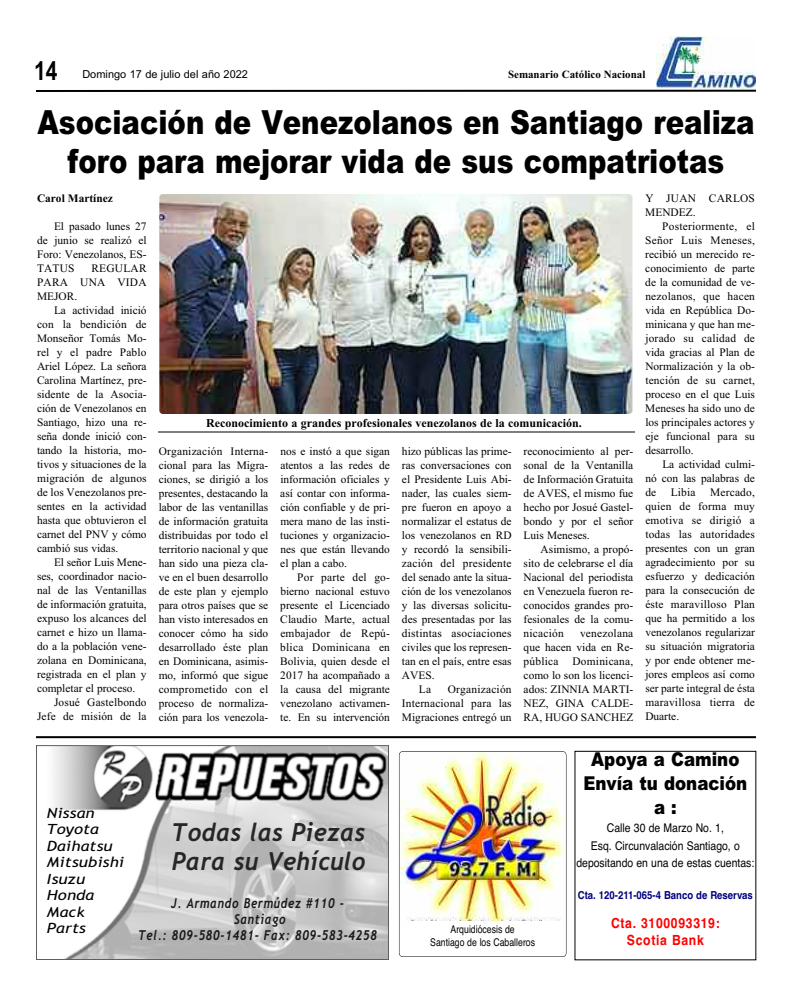
<style>
.page{position:relative;width:792px;height:1008px;background:#fff}
.page>*{position:absolute;margin:0;border:0;box-sizing:border-box;transform-origin:0 0}
.t1{font:900 33.3px/38.8px "Arial";color:#000;text-align:center;scale:.83 1}
.t2{font:700 26.2px "Arial";color:#000;scale:.8 1}
.t3{font:italic 700 24.9px/29.4px "Trebuchet";letter-spacing:.01em;color:#262626;scale:.96 1}
.t4{font:900 19.1px/24.1px "Arial";color:#000;text-align:center;scale:.87 1}
.t5{font:italic 14.1px/16.5px "Trebuchet MS";letter-spacing:.01em;color:#000;scale:1.17 1}
.t6{font:700 14px/17px "Helvetica";letter-spacing:.055em;color:#f00;text-align:center;scale:.87 1}
.t7{font:italic 700 13.7px/15.9px "Trebuchet";letter-spacing:.06em;color:#191919;text-align:center;scale:.83 1}
.t8{font:12px/17.5px "Helvetica";color:#000;text-align:center;scale:.87 1}
.t9{font:700 12px "Times New Roman";color:#000}
.t10{font:11.4px/14px "Times New Roman";color:#000;text-align:justify}
.t11{font:11.4px/14px "Times New Roman";letter-spacing:.02em;color:#000}
.t12{font:700 11.4px "Times New Roman";color:#000}
.t13{font:700 11px "Helvetica";color:#000080;scale:.87 1}
.t14{font:11px "Arial";color:#000}
.t15{font:700 11px "Times New Roman";color:#000}
.t16{font:10.7px/12.8px "Helvetica";color:#000;text-align:center;scale:.82 1}
</style>
<div class="page">
<hr style="left:36px;top:90px;width:720px;height:2px;background:#000">
<img style="left:657px;top:36px;width:98px;height:52px">
<img style="left:159px;top:194px;width:473px;height:220px;border-radius:4px">
<hr style="left:36px;top:736px;width:720px;height:2px;background:#000">
<img style="left:400px;top:751px;width:164px;height:170px">
<div style="left:399px;top:751px;width:167px;height:206px;border:1px solid #000;border-radius:4px"></div>
<img style="left:54px;top:747px;width:333px;height:211px">
<div style="left:36px;top:745px;width:353px;height:215px;border:1px solid #5e5e5e"></div>
<hr style="left:158px;top:432px;width:477px;height:1px;background:#000">
<h2 class="t2" style="left:34px;top:55px;width:31px">14</h2>
<p class="t14" style="left:82px;top:68px;width:167px">Domingo 17 de julio del año 2022</p>
<p class="t15" style="left:508px;top:67px;width:139px">Semanario Católico Nacional</p>
<h1 class="t1" style="left:37px;top:103px;width:866px">Asociación de Venezolanos en Santiago realiza foro para mejorar vida de sus compatriotas</h1>
<p class="t12" style="left:37px;top:191px;width:77px">Carol Martínez</p>
<p class="t10" style="left:37px;top:219px;width:111px;text-indent:17px">El pasado lunes 27 de junio se realizó el Foro: Venezolanos, ES-TATUS</p>
<p class="t10" style="left:37px;top:261px;width:111px;text-indent:54px">REGULAR PARA UNA VIDA MEJOR.</p>
<p class="t10" style="left:37px;top:303px;width:111px;text-indent:17px">La actividad inició con la bendición de Monseñor Tomás Mo&shy;rel y el padre Pablo Ariel López. La señora Carolina Martínez, pre&shy;sidente de la Asocia&shy;ción de Venezolanos en Santiago, hizo una re&shy;seña donde inició con&shy;tando la historia, mo&shy;tivos y situaciones de la migración de algunos de los Venezolanos pre&shy;sentes en la actividad hasta que obtuvieron el carnet del PNV y cómo cambió sus vidas.</p>
<p class="t10" style="left:54px;top:555px;width:94px">El señor Luis Mene-</p>
<p class="t10" style="left:37px;top:569px;width:111px">ses, coordinador nacio-</p>
<p class="t10" style="left:37px;top:583px;width:111px">nal de las Ventanillas</p>
<p class="t10" style="left:37px;top:597px;width:111px">de información gratuita,</p>
<p class="t10" style="left:37px;top:611px;width:111px">expuso los alcances del</p>
<p class="t10" style="left:37px;top:625px;width:111px">carnet e hizo un llama-</p>
<p class="t10" style="left:37px;top:639px;width:111px">do a la población vene-</p>
<p class="t10" style="left:37px;top:653px;width:111px">zolana en Dominicana,</p>
<p class="t10" style="left:37px;top:667px;width:111px">registrada en el plan y</p>
<p class="t10" style="left:37px;top:681px;width:100px">completar el proceso.</p>
<p class="t10" style="left:54px;top:695px;width:94px">Josué Gastelbondo</p>
<p class="t10" style="left:37px;top:709px;width:111px">Jefe de misión de la</p>
<p class="t9" style="left:206px;top:416px;width:377px">Reconocimiento a grandes profesionales venezolanos de la comunicación.</p>
<p class="t10" style="left:159px;top:444px;width:111px">Organización Interna&shy;cional para las Migra&shy;ciones, se dirigió a los presentes, destacando la labor de las ventanillas de información gratuita distribuidas por todo el territorio nacional y que han sido una pieza cla&shy;ve en el buen desarrollo de este plan y ejemplo para otros países que se han visto interesados en conocer cómo ha sido desarrollado éste plan en Dominicana, asimis&shy;mo, informó que sigue comprometido con el proceso de normaliza&shy;ción para los venezola-</p>
<p class="t10" style="left:280px;top:444px;width:111px">nos e instó a que sigan atentos a las redes de información oficiales y así contar con informa&shy;ción confiable y de pri&shy;mera mano de las insti&shy;tuciones y organizacio&shy;nes que están llevando el plan a cabo.</p>
<p class="t10" style="left:280px;top:570px;width:111px;text-indent:17px">Por parte del go&shy;bierno nacional estuvo presente el Licenciado Claudio Marte, actual embajador de Repú&shy;blica Dominicana en Bolivia, quien desde el 2017 ha acompañado a la causa del migrante venezolano activamen&shy;te. En su intervención</p>
<p class="t10" style="left:402px;top:444px;width:111px">hizo públicas las prime-</p>
<p class="t10" style="left:402px;top:458px;width:111px">ras conversaciones con</p>
<p class="t10" style="left:402px;top:472px;width:111px">el Presidente Luis Abi-</p>
<p class="t10" style="left:402px;top:486px;width:111px">nader, las cuales siem-</p>
<p class="t10" style="left:402px;top:500px;width:111px">pre fueron en apoyo a</p>
<p class="t10" style="left:402px;top:514px;width:111px">normalizar el estatus de</p>
<p class="t10" style="left:402px;top:528px;width:111px">los venezolanos en RD</p>
<p class="t10" style="left:402px;top:542px;width:111px">y recordó la sensibili-</p>
<p class="t11" style="left:402px;top:556px;width:111px">zación del presidente</p>
<p class="t10" style="left:402px;top:570px;width:111px">del senado ante la situa-</p>
<p class="t10" style="left:402px;top:584px;width:111px">ción de los venezolanos</p>
<p class="t10" style="left:402px;top:598px;width:111px">y las diversas solicitu-</p>
<p class="t10" style="left:402px;top:612px;width:111px">des presentadas por las</p>
<p class="t11" style="left:402px;top:626px;width:111px">distintas asociaciones</p>
<p class="t10" style="left:402px;top:640px;width:111px">civiles que los represen-</p>
<p class="t10" style="left:402px;top:654px;width:111px">tan en el país, entre esas</p>
<p class="t10" style="left:402px;top:668px;width:34px">AVES.</p>
<p class="t10" style="left:419px;top:682px;width:14px">La</p>
<p class="t10" style="left:402px;top:682px;width:111px;text-indent:46px">Organización Internacional para las Migraciones entregó un</p>
<p class="t10" style="left:524px;top:444px;width:111px">reconocimiento al per&shy;sonal de la Ventanilla de Información Gratuita de AVES, el mismo fue hecho por Josué Gastel&shy;bondo y por el señor Luis Meneses.</p>
<p class="t10" style="left:524px;top:542px;width:111px;text-indent:17px">Asimismo, a propó&shy;sito de celebrarse el día Nacional del periodista en Venezuela fueron re&shy;conocidos grandes pro&shy;fesionales de la comu&shy;nicación</p>
<p class="t10" style="left:524px;top:626px;width:111px;text-indent:56px">venezolana que hacen vida en Re&shy;pública Dominicana, como lo son los licenci&shy;ados: ZINNIA MARTI-NEZ, GINA CALDE-RA, HUGO SANCHEZ</p>
<p class="t11" style="left:645px;top:191px;width:111px">Y JUAN CARLOS<br>MENDEZ.</p>
<p class="t10" style="left:645px;top:219px;width:111px;text-indent:17px">Posteriormente, el Señor Luis Meneses, recibió un merecido re&shy;conocimiento de parte de la comunidad de ve&shy;nezolanos, que hacen vida en República Do&shy;minicana y que han me&shy;jorado su calidad de vida gracias al Plan de Normalización y la ob&shy;tención de su carnet, proceso en el que Luis Meneses ha sido uno de los principales actores y eje funcional para su desarrollo.</p>
<p class="t10" style="left:645px;top:457px;width:111px;text-indent:17px">La actividad culmi&shy;nó con las palabras de de</p>
<p class="t10" style="left:645px;top:485px;width:111px;text-indent:65px">Mercado, quien de forma muy emotiva se dirigió a todas las autoridades presentes con un gran agradecimiento por su esfuerzo y dedicación para la consecución de éste maravilloso Plan que ha permitido a los venezolanos regularizar su situación migratoria y por ende obtener me&shy;jores empleos así como ser parte integral de ésta maravillosa tierra de Duarte.</p>
<p class="t10" style="left:671px;top:485px;width:26px">Libia</p>
<p class="t5" style="left:47px;top:805px;width:68px">Nissan<br>Toyota<br>Daihatsu<br>Mitsubishi<br>Isuzu<br>Honda<br>Mack<br>Parts</p>
<h3 class="t3" style="left:171px;top:817px;width:204px">Todas las Piezas<br>Para su Vehículo</h3>
<p class="t7" style="left:138px;top:896px;width:290px">J. Armando Bermúdez #110 -<br>Santiago<br>Tel.: 809-580-1481- Fax: 809-583-4258</p>
<p class="t16" style="left:430px;top:923px;width:129px">Arquidiócesis de<br>Santiago de los Caballeros</p>
<h3 class="t4" style="left:583px;top:748px;width:190px">Apoya a Camino<br>Envía tu donación a :</h3>
<p class="t8" style="left:576px;top:819px;width:206px">Calle 30 de Marzo No. 1,<br>Esq. Circunvalación Santiago, o depositando en una de estas cuentas:</p>
<p class="t13" style="left:578px;top:889px;width:203px">Cta. 120-211-065-4 Banco de Reservas</p>
<p class="t6" style="left:611px;top:914px;width:126px">Cta. 3100093319:<br>Scotia Bank</p>
</div>
